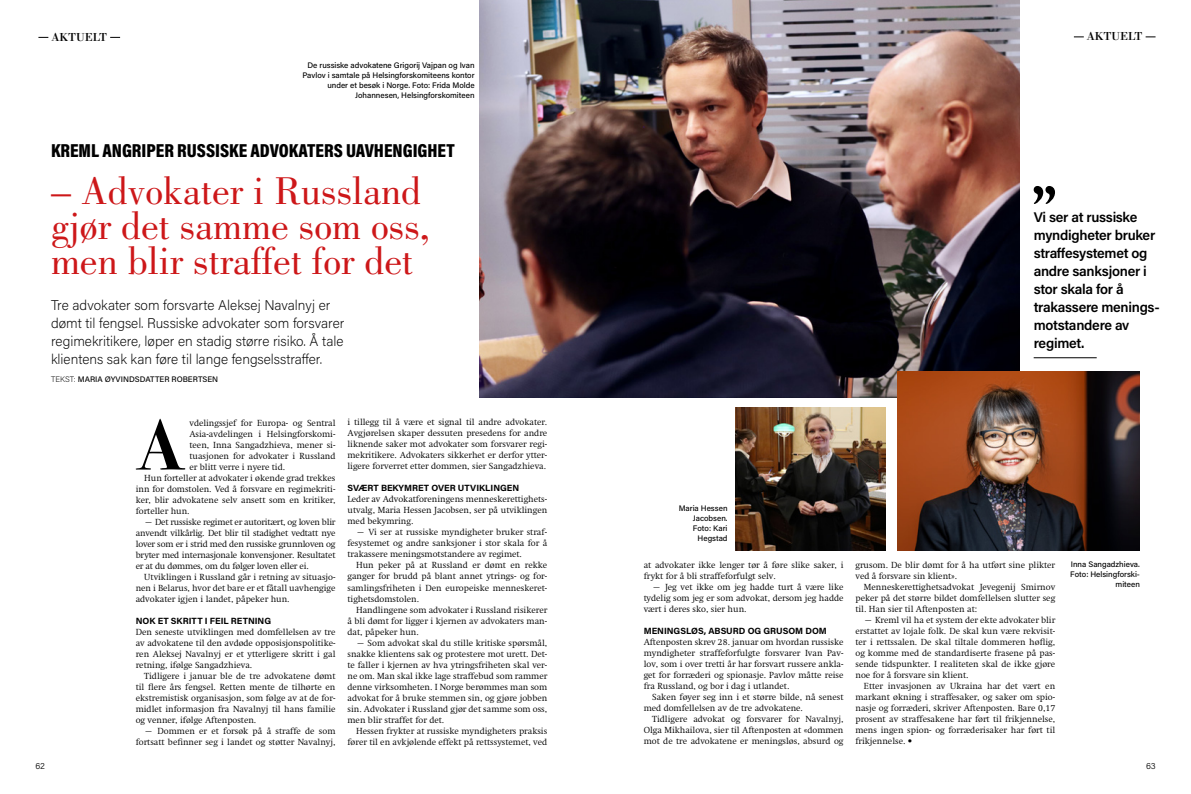
<style>
.page{position:relative;width:1191px;height:794px;background:#fff}
.page>*{position:absolute;margin:0;border:0;box-sizing:border-box;transform-origin:0 0}
.t1{font:700 72.6px "Bodoni Svty Two ITCTT";color:#000}
.t2{font:40px/35px "Bodoni Std";color:#cd1719}
.t3{font:900 19px "Acumin Pro Cond";color:#000}
.t4{font:200 14px/18px "Acumin Pro";color:#000}
.t5{font:600 14px/18px "Acumin Pro";letter-spacing:-.02em;color:#000}
.t6{font:12px "Bodoni Std";color:#000}
.t7{font:300 9px/11px "Swift LT Std";color:#000;text-align:justify}
.t8{font:700 9px "Acumin Pro";color:#000}
.t9{font:300 9px "Acumin Pro";color:#000}
.t10{font:500 8px/10px "Acumin Pro";color:#000;text-align:right}
.s1{font-weight:200}
</style>
<div class="page">
<img style="left:479px;top:0;width:540px;height:397px">
<img style="left:897px;top:372px;width:243px;height:178px">
<img style="left:735px;top:408px;width:150px;height:142px">
<svg style="left:1033px;top:186px;width:22px;height:18px"></svg>
<hr style="left:1033px;top:357px;width:63px;height:1px;background:#000">
<h3 class="t6" style="left:51px;top:29px;width:57px">AKTUELT</h3>
<p class="t10" style="left:302px;top:60px;width:174px">De russiske advokatene Grigorij Vajpan og Ivan Pavlov i samtale på Helsingforskomiteens kontor under et besøk i Norge. Foto: Frida Molde Johannesen, Helsingforskomiteen</p>
<h3 class="t3" style="left:51px;top:138px;width:405px">KREML ANGRIPER RUSSISKE ADVOKATERS UAVHENGIGHET</h3>
<h2 class="t2" style="left:51px;top:174px;width:380px">– Advokater i Russland gjør det samme som oss, men blir straffet for det</h2>
<h3 class="t4" style="left:51px;top:296px;width:295px">Tre advokater som forsvarte Aleksej Navalnyj er dømt til fengsel. Russiske advokater som forsvarer regimekritikere, løper en stadig større risiko. Å tale klientens sak kan føre til lange fengselsstraffer.</h3>
<p class="t10" style="left:51px;top:374px;width:169px"><span class="s1">TEKST:</span> MARIA ØYVINDSDATTER ROBERTSEN</p>
<h1 class="t1" style="left:135px;top:385px;width:51px">A</h1>
<p class="t7" style="left:189px;top:417px;width:147px">vdelingssjef for Europa- og Sentral</p>
<p class="t7" style="left:189px;top:428px;width:147px">Asia-avdelingen i Helsingforskomi-</p>
<p class="t7" style="left:189px;top:439px;width:147px">teen, Inna Sangadzhieva, mener si-</p>
<p class="t7" style="left:189px;top:450px;width:147px">tuasjonen for advokater i Russland</p>
<p class="t7" style="left:189px;top:461px;width:97px">er blitt verre i nyere tid.</p>
<p class="t7" style="left:144px;top:472px;width:193px">Hun forteller at advokater i økende grad trekkes</p>
<p class="t7" style="left:136px;top:483px;width:201px">inn for domstolen. Ved å forsvare en regimekriti-</p>
<p class="t7" style="left:136px;top:494px;width:201px">ker, blir advokatene selv ansett som en kritiker,</p>
<p class="t7" style="left:136px;top:505px;width:55px">forteller hun.</p>
<p class="t7" style="left:136px;top:516px;width:201px;text-indent:9px">– Det russiske regimet er autoritært, og loven blir anvendt vilkårlig. Det blir til stadighet vedtatt nye lover som er i strid med den russiske grunnloven og bryter med internasjonale konvensjoner. Resultatet er at du dømmes, om du følger loven eller ei.</p>
<p class="t7" style="left:136px;top:571px;width:201px;text-indent:9px">Utviklingen i Russland går i retning av situasjo&shy;nen i Belarus, hvor det bare er et fåtall uavhengige advokater igjen i landet, påpeker hun.</p>
<p class="t8" style="left:136px;top:614px;width:137px">NOK ET SKRITT I FEIL RETNING</p>
<p class="t7" style="left:136px;top:626px;width:201px">Den seneste utviklingen med domfellelsen av tre av advokatene til den avdøde opposisjonspolitike&shy;ren Aleksej Navalnyj er et ytterligere skritt i gal retning, ifølge Sangadzhieva.</p>
<p class="t7" style="left:136px;top:670px;width:201px;text-indent:9px">Tidligere i januar ble de tre advokatene dømt til flere års fengsel. Retten mente de tilhørte en ekstremistisk organisasjon, som følge av at de for&shy;midlet informasjon fra Navalnyj til hans familie og venner, ifølge Aftenposten.</p>
<p class="t7" style="left:136px;top:725px;width:201px;text-align:right">– Dommen er et forsøk på å straffe de som fortsatt befinner seg i landet og støtter Navalnyj,</p>
<p class="t7" style="left:347px;top:417px;width:201px">i tillegg til å være et signal til andre advokater.<br>Avgjørelsen skaper dessuten presedens for andre liknende saker mot advokater som forsvarer regi&shy;mekritikere. Advokaters sikkerhet er derfor ytter&shy;ligere forverret etter dommen, sier Sangadzhieva.</p>
<p class="t8" style="left:347px;top:482px;width:173px">SVÆRT BEKYMRET OVER UTVIKLINGEN</p>
<p class="t7" style="left:347px;top:494px;width:201px">Leder av Advokatforeningens menneskerettighets&shy;utvalg, Maria Hessen Jacobsen, ser på utviklingen med bekymring.</p>
<p class="t7" style="left:347px;top:527px;width:201px;text-indent:9px">– Vi ser at russiske myndigheter bruker straf&shy;fesystemet og andre sanksjoner i stor skala for å trakassere meningsmotstandere av regimet.</p>
<p class="t7" style="left:347px;top:560px;width:201px;text-indent:9px">Hun peker på at Russland er dømt en rekke ganger for brudd på blant annet ytrings- og for&shy;samlingsfriheten i Den europeiske menneskeret&shy;tighetsdomstolen.</p>
<p class="t7" style="left:347px;top:604px;width:201px;text-indent:9px">Handlingene som advokater i Russland risikerer å bli dømt for ligger i kjernen av advokaters man&shy;dat, påpeker hun.</p>
<p class="t7" style="left:347px;top:637px;width:201px;text-indent:9px">– Som advokat skal du stille kritiske spørsmål, snakke klientens sak og protestere mot urett. Det&shy;te faller i kjernen av hva ytringsfriheten skal ver&shy;ne om. Man skal ikke lage straffebud som rammer denne virksomheten. I Norge berømmes man som advokat for å bruke stemmen sin, og gjøre jobben sin. Advokater i Russland gjør det samme som oss, men blir straffet for det.</p>
<p class="t7" style="left:347px;top:725px;width:201px;text-align:right">Hessen frykter at russiske myndigheters praksis fører til en avkjølende effekt på rettssystemet, ved</p>
<h3 class="t6" style="left:1086px;top:29px;width:57px">AKTUELT</h3>
<h3 class="t5" style="left:1033px;top:207px;width:127px">Vi ser at russiske myndigheter bruker straffesystemet og andre sanksjoner i stor skala for å trakassere menings&shy;motstandere av regimet.</h3>
<p class="t10" style="left:679px;top:503px;width:50px">Maria Hessen<br>Jacobsen.<br>Foto: Kari<br>Hegstad</p>
<p class="t7" style="left:643px;top:560px;width:201px">at advokater ikke lenger tør å føre slike saker, i frykt for å bli straffeforfulgt selv.</p>
<p class="t7" style="left:643px;top:582px;width:201px;text-indent:9px">– Jeg vet ikke om jeg hadde turt å være like tydelig som jeg er som advokat, dersom jeg hadde vært i deres sko, sier hun.</p>
<p class="t8" style="left:643px;top:625px;width:185px">MENINGSLØS, ABSURD OG GRUSOM DOM</p>
<p class="t7" style="left:643px;top:637px;width:201px">Aftenposten skrev 28. januar om hvordan russiske myndigheter straffeforfulgte forsvarer Ivan Pav&shy;lov, som i over tretti år har forsvart russere ankla&shy;get for forræderi og spionasje. Pavlov måtte reise fra Russland, og bor i dag i utlandet.</p>
<p class="t7" style="left:643px;top:692px;width:201px;text-indent:9px">Saken føyer seg inn i et større bilde, nå senest med domfellelsen av de tre advokatene.</p>
<p class="t7" style="left:643px;top:714px;width:201px;text-indent:9px">Tidligere advokat og forsvarer for Navalnyj, Olga Mikhailova, sier til Aftenposten at «dommen mot de tre advokatene er meningsløs, absurd og</p>
<p class="t7" style="left:855px;top:560px;width:201px">grusom. De blir dømt for å ha utført sine plikter ved å forsvare sin klient».</p>
<p class="t7" style="left:855px;top:582px;width:201px;text-indent:9px">Menneskerettighetsadvokat Jevegenij Smirnov peker på det større bildet domfellelsen slutter seg til. Han sier til Aftenposten at:</p>
<p class="t7" style="left:855px;top:615px;width:201px;text-indent:9px">– Kreml vil ha et system der ekte advokater blir erstattet av lojale folk. De skal kun være rekvisit&shy;ter i rettssalen. De skal tiltale dommeren høflig, og komme med de standardiserte frasene på pas&shy;sende tidspunkter. I realiteten skal de ikke gjøre noe for å forsvare sin klient.</p>
<p class="t7" style="left:855px;top:681px;width:201px;text-indent:9px">Etter invasjonen av Ukraina har det vært en markant økning i straffesaker, og saker om spio&shy;nasje og forræderi, skriver Aftenposten. Bare 0,17 prosent av straffesakene har ført til frikjennelse, mens ingen spion- og forræderisaker har ført til frikjennelse. •</p>
<p class="t10" style="left:1070px;top:559px;width:71px">Inna Sangadzhieva.<br>Foto: Helsingforski&shy;miteen</p>
<p class="t9" style="left:35px;top:760px;width:11px">62</p>
<p class="t9" style="left:1146px;top:760px;width:11px">63</p>
</div>
